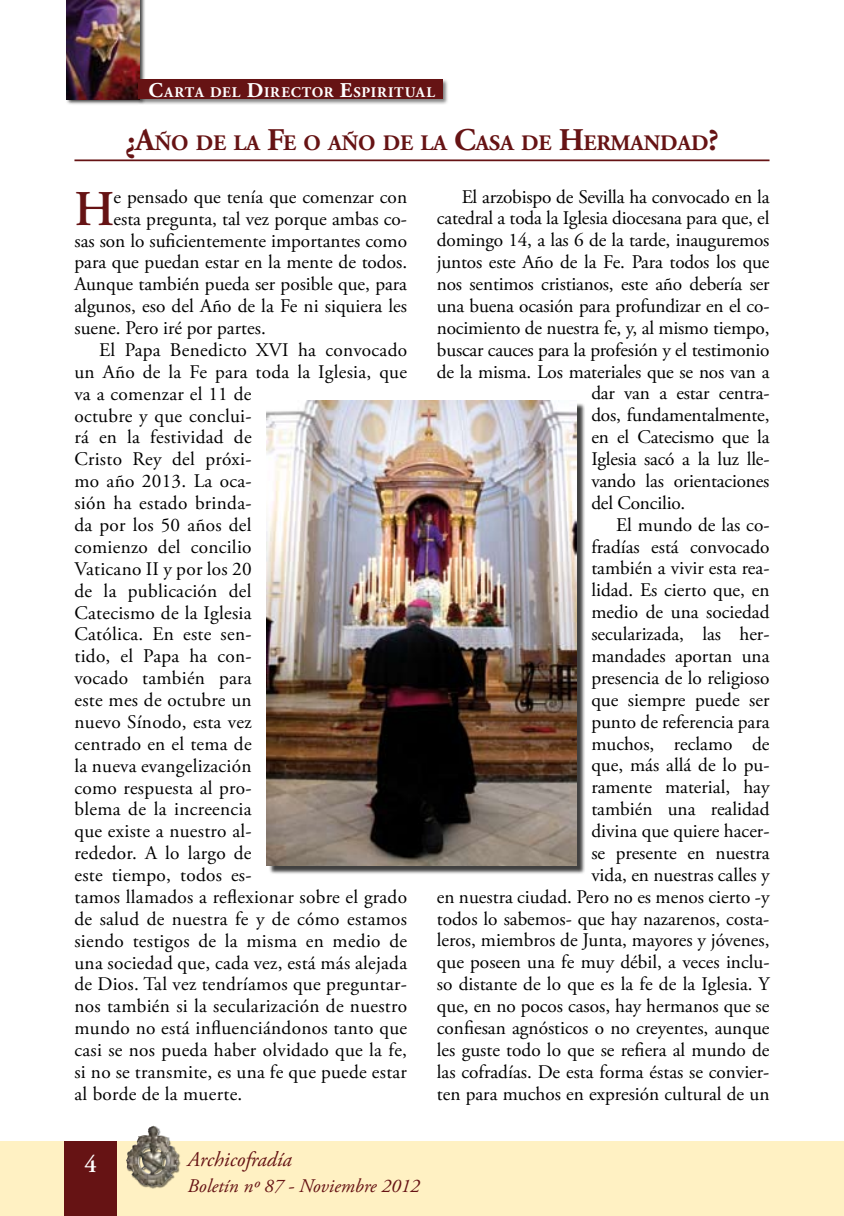
<style>
.page{position:relative;width:844px;height:1216px;background:#fff}
.page>*{position:absolute;margin:0;border:0;box-sizing:border-box;transform-origin:0 0}
.t1{font:600 49.88px "Adobe Garamond Pro";color:#661314}
.t2{font:600 24.5px "Adobe Garamond Pro";color:#fff}
.t3{font:700 22.05px "Adobe Garamond Pro";letter-spacing:-.005em;color:#661314}
.t4{font:italic 21px "Adobe Garamond Pro";color:#661314}
.t5{font:19.25px "Adobe Garamond Pro";color:#000}
.t6{font:italic 19.25px "Adobe Garamond Pro";color:#661314}
.t7{font:700 14.7px "Adobe Garamond Pro";letter-spacing:.055em;color:#fff}
.s1{font-size:21px}
.s2{font-size:31.5px}
</style>
<div class="page">
<div style="left:0;top:1141px;width:843px;height:74px;background:#fff1c3"></div>
<div style="left:126px;top:1125px;width:54px;height:63px;background:#000;opacity:.5"></div>
<img style="left:126px;top:1126px;width:53px;height:60px">
<div style="left:64px;top:1141px;width:53px;height:74px;background:#661314"></div>
<div style="left:65px;top:0;width:80px;height:106px;background:#000;opacity:.75"></div>
<img style="left:66px;top:0;width:73px;height:100px">
<div style="left:137px;top:78px;width:312px;height:27px;background:#000;opacity:.5"></div>
<div style="left:139px;top:80px;width:304px;height:19px;background:#661314"></div>
<hr style="left:74px;top:159px;width:695px;height:2px;background:#661314">
<div style="left:268px;top:402px;width:317px;height:472px;background:#000;opacity:.75"></div>
<img style="left:266px;top:401px;width:310px;height:464px">
<p class="t7" style="left:149px;top:84px;width:288px"><span class="s1">C</span>ARTA DEL <span class="s1">D</span>IRECTOR <span class="s1">E</span>SPIRITUAL</p>
<p class="t3" style="left:125px;top:130px;width:595px"><span class="s2">¿A</span>ÑO DE LA <span class="s2">F</span>E O AÑO DE LA <span class="s2">C</span>ASA DE <span class="s2">H</span>ERMANDAD<span class="s2">?</span></p>
<h1 class="t1" style="left:74px;top:180px;width:42px">H</h1>
<p class="t5" style="left:113px;top:185px;width:295px">e pensado que tenía que comenzar con</p>
<p class="t5" style="left:113px;top:207px;width:295px">esta pregunta, tal vez porque ambas co-</p>
<p class="t5" style="left:74px;top:229px;width:334px">sas son lo suficientemente importantes como</p>
<p class="t5" style="left:74px;top:251px;width:334px">para que puedan estar en la mente de todos.</p>
<p class="t5" style="left:74px;top:273px;width:334px">Aunque también pueda ser posible que, para</p>
<p class="t5" style="left:74px;top:294px;width:334px">algunos, eso del Año de la Fe ni siquiera les</p>
<p class="t5" style="left:74px;top:316px;width:193px">suene. Pero iré por partes.</p>
<p class="t5" style="left:99px;top:338px;width:309px">El Papa Benedicto XVI ha convocado</p>
<p class="t5" style="left:74px;top:360px;width:334px">un Año de la Fe para toda la Iglesia, que</p>
<p class="t5" style="left:74px;top:382px;width:178px">va a comenzar el 11 de</p>
<p class="t5" style="left:74px;top:404px;width:179px">octubre y que conclui-</p>
<p class="t5" style="left:74px;top:426px;width:179px">rá en la festividad de</p>
<p class="t5" style="left:74px;top:447px;width:179px">Cristo Rey del próxi-</p>
<p class="t5" style="left:74px;top:469px;width:179px">mo año 2013. La oca-</p>
<p class="t5" style="left:74px;top:491px;width:179px">sión ha estado brinda-</p>
<p class="t5" style="left:74px;top:513px;width:178px">da por los 50 años del</p>
<p class="t5" style="left:74px;top:535px;width:179px">comienzo del concilio</p>
<p class="t5" style="left:74px;top:557px;width:179px">Vaticano II y por los 20</p>
<p class="t5" style="left:74px;top:579px;width:179px">de la publicación del</p>
<p class="t5" style="left:74px;top:601px;width:179px">Catecismo de la Iglesia</p>
<p class="t5" style="left:74px;top:622px;width:179px">Católica. En este sen-</p>
<p class="t5" style="left:74px;top:644px;width:179px">tido, el Papa ha con-</p>
<p class="t5" style="left:74px;top:666px;width:179px">vocado también para</p>
<p class="t5" style="left:74px;top:688px;width:179px">este mes de octubre un</p>
<p class="t5" style="left:74px;top:710px;width:179px">nuevo Sínodo, esta vez</p>
<p class="t5" style="left:74px;top:732px;width:179px">centrado en el tema de</p>
<p class="t5" style="left:74px;top:754px;width:179px">la nueva evangelización</p>
<p class="t5" style="left:74px;top:775px;width:179px">como respuesta al pro-</p>
<p class="t5" style="left:74px;top:797px;width:179px">blema de la increencia</p>
<p class="t5" style="left:74px;top:819px;width:179px">que existe a nuestro al-</p>
<p class="t5" style="left:74px;top:841px;width:179px">rededor. A lo largo de</p>
<p class="t5" style="left:74px;top:863px;width:179px">este tiempo, todos es-</p>
<p class="t5" style="left:74px;top:885px;width:334px">tamos llamados a reflexionar sobre el grado</p>
<p class="t5" style="left:74px;top:907px;width:334px">de salud de nuestra fe y de cómo estamos</p>
<p class="t5" style="left:74px;top:929px;width:334px">siendo testigos de la misma en medio de</p>
<p class="t5" style="left:74px;top:950px;width:334px">una sociedad que, cada vez, está más alejada</p>
<p class="t5" style="left:74px;top:972px;width:334px">de Dios. Tal vez tendríamos que preguntar-</p>
<p class="t5" style="left:74px;top:994px;width:334px">nos también si la secularización de nuestro</p>
<p class="t5" style="left:74px;top:1016px;width:334px">mundo no está influenciándonos tanto que</p>
<p class="t5" style="left:74px;top:1038px;width:334px">casi se nos pueda haber olvidado que la fe,</p>
<p class="t5" style="left:74px;top:1060px;width:334px">si no se transmite, es una fe que puede estar</p>
<p class="t5" style="left:74px;top:1082px;width:169px">al borde de la muerte.</p>
<p class="t5" style="left:461px;top:185px;width:309px">El arzobispo de Sevilla ha convocado en la</p>
<p class="t5" style="left:437px;top:207px;width:334px">catedral a toda la Iglesia diocesana para que, el</p>
<p class="t5" style="left:437px;top:228px;width:334px">domingo 14, a las 6 de la tarde, inauguremos</p>
<p class="t5" style="left:437px;top:250px;width:334px">juntos este Año de la Fe. Para todos los que</p>
<p class="t5" style="left:437px;top:272px;width:334px">nos sentimos cristianos, este año debería ser</p>
<p class="t5" style="left:437px;top:294px;width:334px">una buena ocasión para profundizar en el co-</p>
<p class="t5" style="left:437px;top:316px;width:334px">nocimiento de nuestra fe, y, al mismo tiempo,</p>
<p class="t5" style="left:437px;top:338px;width:334px">buscar cauces para la profesión y el testimonio</p>
<p class="t5" style="left:437px;top:360px;width:334px">de la misma. Los materiales que se nos van a</p>
<p class="t5" style="left:591px;top:382px;width:180px">dar van a estar centra-</p>
<p class="t5" style="left:591px;top:403px;width:180px">dos, fundamentalmente,</p>
<p class="t5" style="left:591px;top:425px;width:180px">en el Catecismo que la</p>
<p class="t5" style="left:591px;top:447px;width:180px">Iglesia sacó a la luz lle-</p>
<p class="t5" style="left:591px;top:469px;width:180px">vando las orientaciones</p>
<p class="t5" style="left:591px;top:491px;width:95px">del Concilio.</p>
<p class="t5" style="left:616px;top:513px;width:155px">El mundo de las co-</p>
<p class="t5" style="left:591px;top:535px;width:180px">fradías está convocado</p>
<p class="t5" style="left:591px;top:557px;width:180px">también a vivir esta rea-</p>
<p class="t5" style="left:591px;top:578px;width:180px">lidad. Es cierto que, en</p>
<p class="t5" style="left:591px;top:600px;width:180px">medio de una sociedad</p>
<p class="t5" style="left:591px;top:622px;width:180px">secularizada, las her-</p>
<p class="t5" style="left:591px;top:644px;width:180px">mandades aportan una</p>
<p class="t5" style="left:591px;top:666px;width:180px">presencia de lo religioso</p>
<p class="t5" style="left:591px;top:688px;width:180px">que siempre puede ser</p>
<p class="t5" style="left:591px;top:710px;width:180px">punto de referencia para</p>
<p class="t5" style="left:591px;top:731px;width:180px">muchos, reclamo de</p>
<p class="t5" style="left:591px;top:753px;width:180px">que, más allá de lo pu-</p>
<p class="t5" style="left:591px;top:775px;width:180px">ramente material, hay</p>
<p class="t5" style="left:591px;top:797px;width:180px">también una realidad</p>
<p class="t5" style="left:591px;top:819px;width:180px">divina que quiere hacer-</p>
<p class="t5" style="left:591px;top:841px;width:180px">se presente en nuestra</p>
<p class="t5" style="left:591px;top:863px;width:180px">vida, en nuestras calles y</p>
<p class="t5" style="left:437px;top:885px;width:334px">en nuestra ciudad. Pero no es menos cierto -y</p>
<p class="t5" style="left:437px;top:906px;width:334px">todos lo sabemos- que hay nazarenos, costa-</p>
<p class="t5" style="left:437px;top:928px;width:334px">leros, miembros de Junta, mayores y jóvenes,</p>
<p class="t5" style="left:437px;top:950px;width:334px">que poseen una fe muy débil, a veces inclu-</p>
<p class="t5" style="left:437px;top:972px;width:334px">so distante de lo que es la fe de la Iglesia. Y</p>
<p class="t5" style="left:437px;top:994px;width:334px">que, en no pocos casos, hay hermanos que se</p>
<p class="t5" style="left:437px;top:1016px;width:334px">confiesan agnósticos o no creyentes, aunque</p>
<p class="t5" style="left:437px;top:1038px;width:334px">les guste todo lo que se refiera al mundo de</p>
<p class="t5" style="left:437px;top:1059px;width:334px">las cofradías. De esta forma éstas se convier-</p>
<p class="t5" style="left:437px;top:1081px;width:334px">ten para muchos en expresión cultural de un</p>
<p class="t2" style="left:84px;top:1150px;width:14px">4</p>
<p class="t4" style="left:188px;top:1146px;width:106px">Archicofradía</p>
<p class="t6" style="left:188px;top:1174px;width:234px">Boletín nº 87 - Noviembre 2012</p>
</div>
